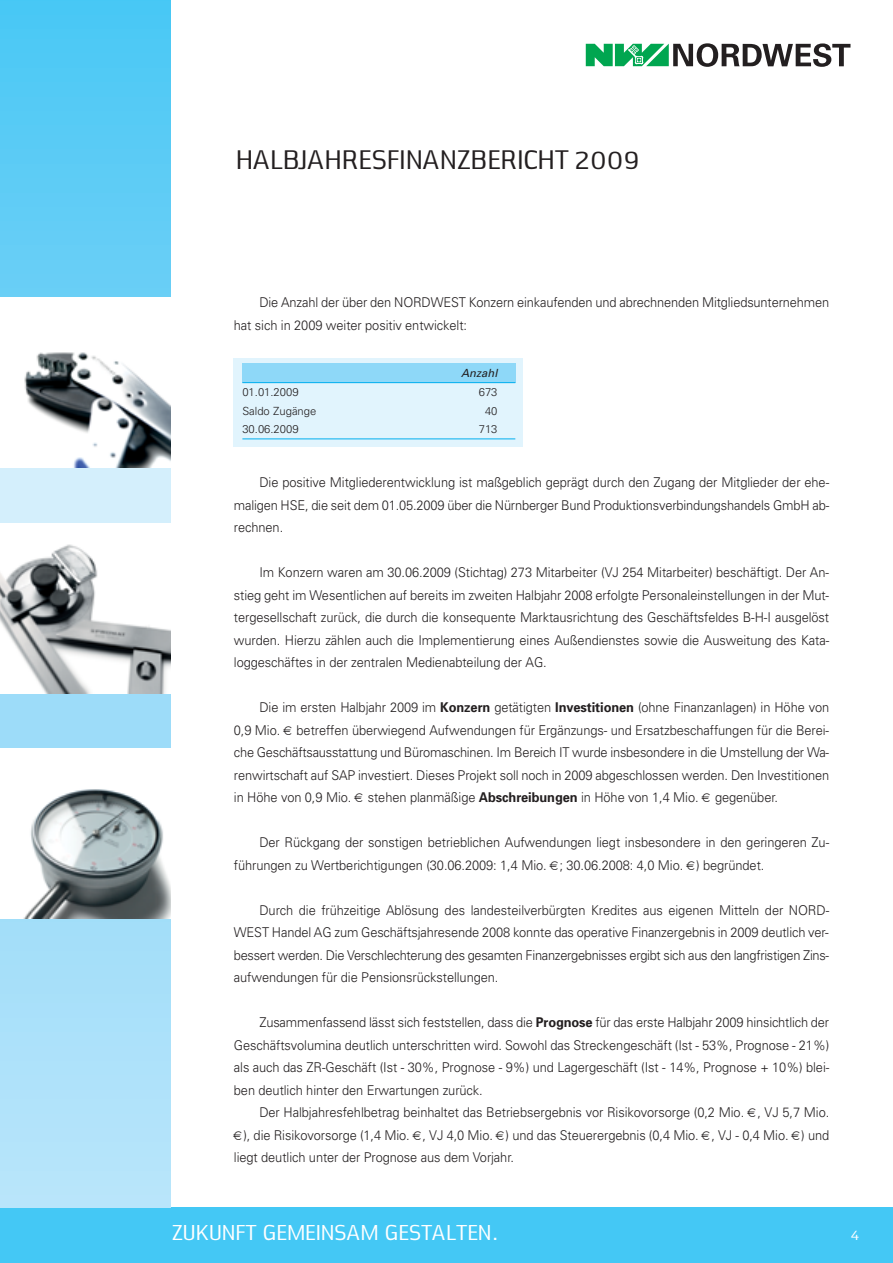
<style>
.page{position:relative;width:893px;height:1263px;background:#fff}
.page>*{position:absolute;margin:0;border:0;box-sizing:border-box;transform-origin:0 0}
.t1{font:28.05px "Nuri";color:#231f20}
.t2{font:22.5px "Nuri";color:#fff}
.t3{font:15px "Nuri";color:#fff}
.t4{font:300 13.5px/22.5px "Univers";letter-spacing:-.005em;color:#231f20;text-align:justify;scale:.95 1}
.t5{font:300 11.25px "Univers";color:#231f20}
.t6{font:italic 11.25px "Univers";color:#231f20}
.s1{font-weight:700}
</style>
<div class="page">
<div style="left:0;top:1208px;width:892px;height:55px;background:#44c8f5"></div>
<svg style="left:0;top:0;width:170px;height:1208px"></svg>
<div style="left:584px;top:43px;width:266px;height:25px;background:#c7ebd8"></div>
<svg style="left:586px;top:43px;width:264px;height:24px"></svg>
<div style="left:0;top:693px;width:170px;height:55px;background:#9ddcf9"></div>
<img style="left:0;top:748px;width:170px;height:170px">
<img style="left:0;top:523px;width:170px;height:170px">
<div style="left:0;top:468px;width:170px;height:55px;background:#d4effc"></div>
<img style="left:0;top:298px;width:170px;height:170px">
<div style="left:234px;top:358px;width:289px;height:89px;background:#e1f4fd"></div>
<div style="left:242px;top:363px;width:273px;height:20px;background:#8ed8f8"></div>
<hr style="left:242px;top:382px;width:273px;height:1px;background:#00aeef">
<hr style="left:242px;top:439px;width:273px;height:1px;background:#00aeef">
<h1 class="t1" style="left:234px;top:150px;width:407px">HALBJAHRESFINANZBERICHT 2009</h1>
<p class="t4" style="left:234px;top:293px;width:628px;text-indent:26px">Die Anzahl der über den NORDWEST Konzern einkaufenden und abrechnenden Mitgliedsunternehmen hat sich in 2009 weiter positiv entwickelt:</p>
<p class="t6" style="left:461px;top:369px;width:40px">Anzahl</p>
<p class="t5" style="left:242px;top:388px;width:58px">01.01.2009</p>
<p class="t5" style="left:479px;top:388px;width:20px">673</p>
<p class="t5" style="left:242px;top:406px;width:75px">Saldo Zugänge</p>
<p class="t5" style="left:485px;top:406px;width:14px">40</p>
<p class="t5" style="left:242px;top:425px;width:58px">30.06.2009</p>
<p class="t5" style="left:479px;top:425px;width:20px">713</p>
<p class="t4" style="left:234px;top:473px;width:628px;text-indent:26px">Die positive Mitgliederentwicklung ist maßgeblich geprägt durch den Zugang der Mitglieder der ehe&shy;maligen HSE, die seit dem 01.05.2009 über die Nürnberger Bund Produktionsverbindungshandels GmbH ab&shy;rechnen.</p>
<p class="t4" style="left:234px;top:563px;width:628px;text-indent:26px">Im Konzern waren am 30.06.2009 (Stichtag) 273 Mitarbeiter (VJ 254 Mitarbeiter) beschäftigt. Der An&shy;stieg geht im Wesentlichen auf bereits im zweiten Halbjahr 2008 erfolgte Personaleinstellungen in der Mut&shy;tergesellschaft zurück, die durch die konsequente Marktausrichtung des Geschäftsfeldes B-H-I ausgelöst wurden. Hierzu zählen auch die Implementierung eines Außendienstes sowie die Ausweitung des Kata - log geschäftes in der zentralen Medienabteilung der AG.</p>
<p class="t4" style="left:234px;top:698px;width:628px;text-indent:26px">Die im ersten Halbjahr 2009 im <span class="s1">Konzern</span> getätigten <span class="s1">Investitionen</span> (ohne Finanzanlagen) in Höhe von 0,9 Mio. betreffen überwiegend Aufwendungen für Ergänzungs- und Ersatzbeschaffungen für die Berei&shy;che Geschäftsausstattung und Büromaschinen. Im Bereich IT wurde insbesondere in die Umstellung der Wa&shy;renwirtschaft auf SAP investiert. Dieses Projekt soll noch in 2009 abgeschlossen werden. Den Investitionen in Höhe von 0,9 Mio. stehen planmäßige <span class="s1">Abschreibungen</span> in Höhe von 1,4 Mio. gegenüber.</p>
<p class="t4" style="left:234px;top:833px;width:628px;text-indent:26px">Der Rückgang der sonstigen betrieblichen Aufwendungen liegt insbesondere in den geringeren Zu&shy;führungen zu Wertberichtigungen (30.06.2009: 1,4 Mio. ; 30.06.2008: 4,0 Mio. ) begründet.</p>
<p class="t4" style="left:234px;top:900px;width:628px;text-indent:26px">Durch die frühzeitige Ablösung des landesteilverbürgten Kredites aus eigenen Mitteln der NORD-WEST Handel AG zum Geschäftsjahresende 2008 konnte das operative Finanzergebnis in 2009 deutlich ver&shy;bessert werden. Die Verschlechterung des gesamten Finanzergebnisses ergibt sich aus den langfristigen Zins&shy;aufwendungen für die Pensionsrückstellungen.</p>
<p class="t4" style="left:234px;top:1013px;width:628px;text-indent:26px">Zusammenfassend lässt sich feststellen, dass die <span class="s1">Prognose</span> für das erste Halbjahr 2009 hinsichtlich der Geschäftsvolumina deutlich unterschritten wird. Sowohl das Streckengeschäft (Ist - 53%, Prognose - 21%) als auch das ZR-Geschäft (Ist - 30%, Prognose - 9%) und Lagergeschäft (Ist - 14%, Prognose + 10%) blei&shy;ben deutlich hinter den Erwartungen zurück.</p>
<p class="t4" style="left:259px;top:1103px;width:601px">Der Halbjahresfehlbetrag beinhaltet das Betriebsergebnis vor Risikovorsorge (0,2 Mio. , VJ 5,7 Mio.</p>
<p class="t4" style="left:243px;top:1125px;width:618px">), die Risikovorsorge (1,4 Mio. , VJ 4,0 Mio. ) und das Steuerergebnis (0,4 Mio. , VJ - 0,4 Mio. ) und</p>
<p class="t4" style="left:234px;top:1148px;width:296px">liegt deutlich unter der Prognose aus dem Vorjahr.</p>
<h2 class="t2" style="left:170px;top:1225px;width:328px">ZUKUNFT GEMEINSAM GESTALTEN.</h2>
<p class="t3" style="left:850px;top:1230px;width:10px">4</p>
</div>
